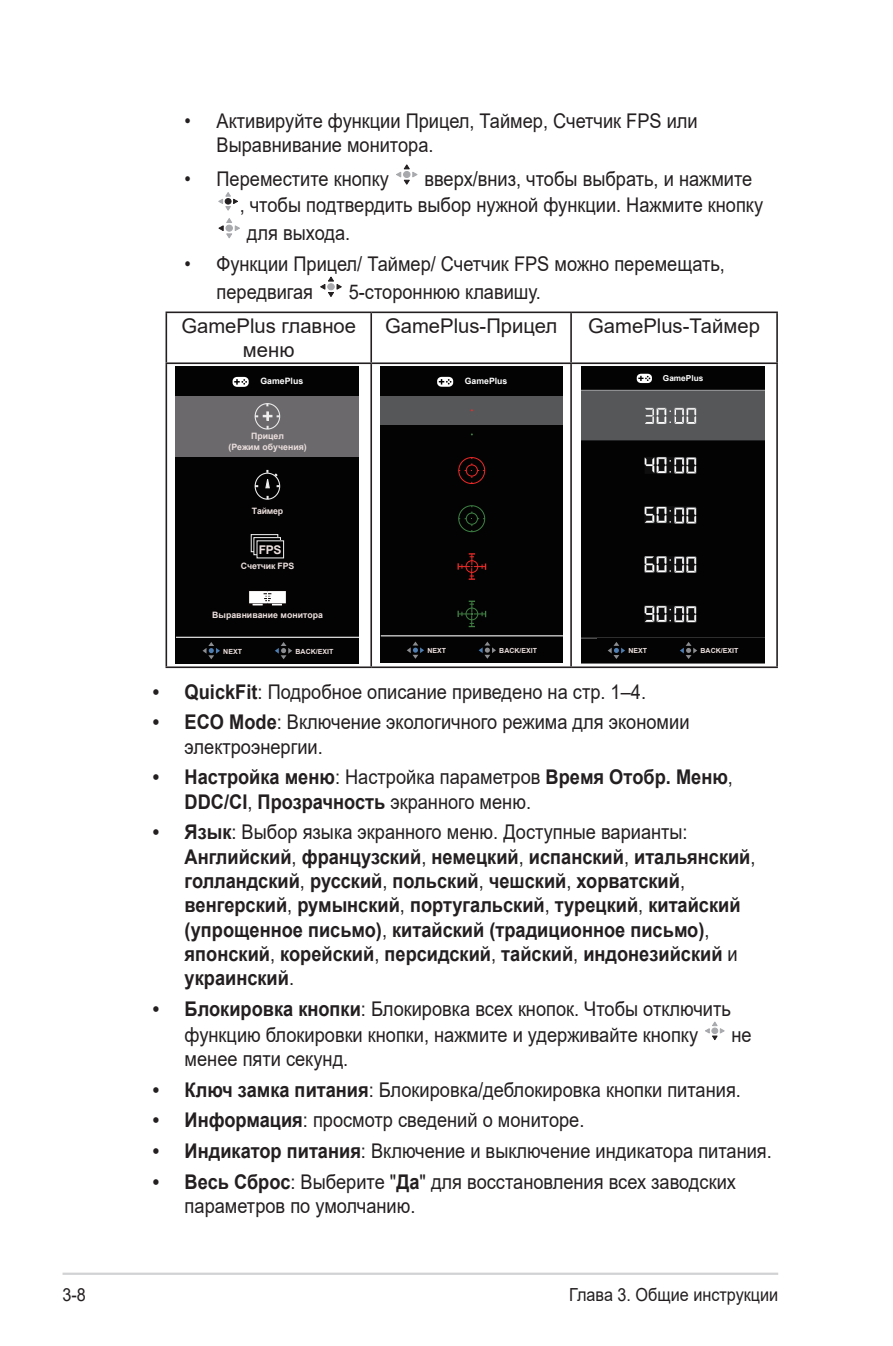
<style>
.page{position:relative;width:893px;height:1346px;background:#fff}
.page>*{position:absolute;margin:0;border:0;box-sizing:border-box;transform-origin:0 0}
.Body_Text{font:20.25px/24.3px "Arial";color:#231f20;scale:.9 1}
.t1{font:700 20.25px/24.3px "Arial";color:#231f20;scale:.9 1}
.Body_Text-2{font:20.25px/24.3px "Arial";color:#231f20;text-align:center}
.t2{font:18px "Arial";color:#231f20;scale:.9 1}
.t3{font:700 11.92px "Arial";color:#ece0de}
.t4{font:700 8.78px/10.6px "Arial";color:#ece0de;text-align:center}
.t5{font:700 8.78px "Arial";color:#fff}
.t6{font:700 8.78px "Arial";letter-spacing:-.02em;color:#ece0de}
.t7{font:700 8.1px "Arial";color:#fff}
.t8{font:700 6.98px "Arial";color:#ece0de}
.s1{font-weight:700}
.s2{font-weight:400}
</style>
<div class="page">
<hr style="left:63px;top:1272px;width:715px;height:3px;background:#d1d2d4">
<svg style="left:396px;top:164px;width:22px;height:21px"></svg>
<div style="left:403px;top:171px;width:7px;height:7px;border:1px solid #a8a9ad;border-radius:50%"></div>
<svg style="left:218px;top:192px;width:20px;height:19px"></svg>
<svg style="left:218px;top:218px;width:22px;height:21px"></svg>
<div style="left:226px;top:225px;width:7px;height:6px;border:1px solid #a8a9ad;border-radius:50%"></div>
<svg style="left:320px;top:276px;width:22px;height:21px"></svg>
<div style="left:327px;top:283px;width:8px;height:7px;border:1px solid #a8a9ad;border-radius:50%"></div>
<hr style="left:166px;top:311px;width:205px;height:2px;background:#231f20">
<hr style="left:166px;top:313px;width:1px;height:49px;background:#231f20">
<hr style="left:371px;top:311px;width:200px;height:2px;background:#231f20">
<hr style="left:370px;top:313px;width:2px;height:49px;background:#231f20">
<hr style="left:571px;top:311px;width:207px;height:2px;background:#231f20">
<hr style="left:570px;top:313px;width:2px;height:49px;background:#231f20">
<hr style="left:776px;top:313px;width:2px;height:49px;background:#231f20">
<hr style="left:166px;top:362px;width:205px;height:2px;background:#231f20">
<hr style="left:166px;top:364px;width:1px;height:302px;background:#231f20">
<hr style="left:371px;top:362px;width:200px;height:2px;background:#231f20">
<hr style="left:370px;top:364px;width:2px;height:302px;background:#231f20">
<hr style="left:571px;top:362px;width:207px;height:2px;background:#231f20">
<hr style="left:570px;top:364px;width:2px;height:302px;background:#231f20">
<hr style="left:776px;top:364px;width:2px;height:302px;background:#231f20">
<hr style="left:166px;top:666px;width:205px;height:2px;background:#231f20">
<hr style="left:371px;top:666px;width:200px;height:2px;background:#231f20">
<hr style="left:571px;top:666px;width:207px;height:2px;background:#231f20">
<div style="left:176px;top:366px;width:183px;height:298px;background:#030303"></div>
<svg style="left:233px;top:377px;width:16px;height:10px"></svg>
<div style="left:176px;top:396px;width:183px;height:61px;background:#6b696c"></div>
<div style="left:255px;top:403px;width:25px;height:26px;border:1px solid #edecec;border-radius:50%"></div>
<svg style="left:255px;top:403px;width:24px;height:26px"></svg>
<div style="left:255px;top:473px;width:25px;height:27px;border:1px solid #edecec;border-radius:50%"></div>
<svg style="left:265px;top:470px;width:14px;height:19px"></svg>
<img style="left:249px;top:591px;width:37px;height:15px">
<hr style="left:176px;top:637px;width:183px;height:1px;background:#fff">
<div style="left:251px;top:534px;width:27px;height:18px;border:1px solid #edecec"></div>
<svg style="left:254px;top:538px;width:26px;height:17px"></svg>
<div style="left:253px;top:537px;width:28px;height:18px;border:1px solid #edecec"></div>
<div style="left:257px;top:541px;width:27px;height:17px;background:#000"></div>
<svg style="left:203px;top:642px;width:17px;height:17px"></svg>
<svg style="left:275px;top:642px;width:17px;height:17px"></svg>
<div style="left:381px;top:366px;width:182px;height:296px;background:#030303"></div>
<svg style="left:437px;top:377px;width:16px;height:10px"></svg>
<div style="left:381px;top:396px;width:182px;height:28px;background:#555759"></div>
<hr style="left:381px;top:635px;width:182px;height:1px;background:#fff">
<div style="left:458px;top:505px;width:27px;height:27px;border:1px solid #3e8344;border-radius:50%"></div>
<div style="left:458px;top:457px;width:27px;height:27px;border:1px solid #ee2928;border-radius:50%"></div>
<svg style="left:457px;top:601px;width:29px;height:26px"></svg>
<svg style="left:457px;top:553px;width:29px;height:27px"></svg>
<svg style="left:407px;top:641px;width:17px;height:18px"></svg>
<svg style="left:479px;top:641px;width:17px;height:18px"></svg>
<svg style="left:459px;top:458px;width:26px;height:26px"></svg>
<svg style="left:459px;top:506px;width:26px;height:26px"></svg>
<img style="left:581px;top:366px;width:184px;height:297px">
<div style="left:635px;top:373px;width:69px;height:12px;background:#030303"></div>
<svg style="left:637px;top:374px;width:15px;height:9px"></svg>
<div style="left:597px;top:638px;width:168px;height:25px;background:#030303"></div>
<svg style="left:608px;top:642px;width:17px;height:17px"></svg>
<svg style="left:680px;top:642px;width:17px;height:17px"></svg>
<svg style="left:705px;top:1021px;width:20px;height:20px"></svg>
<div style="left:711px;top:1028px;width:7px;height:6px;border:1px solid #a8a9ad;border-radius:50%"></div>
<p class="Body_Text" style="left:217px;top:109px;width:536px;text-indent:-32px">• Активируйте функции Прицел, Таймер, Счетчик FPS или<br>Выравнивание монитора.</p>
<p class="Body_Text" style="left:185px;top:167px;width:229px">• Переместите кнопку</p>
<p class="Body_Text" style="left:240px;top:166px;width:583px;line-height:25.9px;text-indent:185px">вверх/вниз, чтобы выбрать, и нажмите<br>, чтобы подтвердить выбор нужной функции. Нажмите кнопку</p>
<p class="Body_Text" style="left:247px;top:221px;width:116px">для выхода.</p>
<p class="Body_Text" style="left:217px;top:250px;width:566px;line-height:27.9px;text-indent:-32px">• Функции Прицел/ Таймер/ Счетчик FPS можно перемещать, передвигая</p>
<p class="Body_Text" style="left:349px;top:279px;width:215px">5-стороннюю клавишу.</p>
<p class="Body_Text-2" style="left:181px;top:313px;width:176px">GamePlus главное меню</p>
<p class="Body_Text-2" style="left:385px;top:313px;width:174px">GamePlus-Прицел</p>
<p class="Body_Text-2" style="left:588px;top:313px;width:173px">GamePlus-Таймер</p>
<p class="t5" style="left:260px;top:375px;width:44px">GamePlus</p>
<p class="t7" style="left:663px;top:372px;width:42px">GamePlus</p>
<p class="t5" style="left:465px;top:375px;width:44px">GamePlus</p>
<p class="t4" style="left:228px;top:431px;width:80px">Прицел<br>(Режим обучения)</p>
<p class="t4" style="left:252px;top:506px;width:33px">Таймер</p>
<p class="t3" style="left:259px;top:541px;width:24px">FPS</p>
<p class="t6" style="left:241px;top:560px;width:55px">Счетчик FPS</p>
<p class="t4" style="left:212px;top:610px;width:112px">Выравнивание монитора</p>
<p class="t8" style="left:427px;top:646px;width:20px">NEXT</p>
<p class="t8" style="left:499px;top:646px;width:39px">BACK/EXIT</p>
<p class="t8" style="left:628px;top:646px;width:20px">NEXT</p>
<p class="t8" style="left:700px;top:646px;width:39px">BACK/EXIT</p>
<p class="Body_Text" style="left:153px;top:679px;width:550px"><span class="s1">• QuickFit</span>: Подробное описание приведено на стр. 1–4.</p>
<p class="Body_Text" style="left:185px;top:710px;width:562px;text-indent:-32px"><span class="s1">• ECO Mode</span>: Включение экологичного режима для экономии электроэнергии.</p>
<p class="t1" style="left:185px;top:765px;width:611px;text-indent:-32px">• Настройка меню<span class="s2">: Настройка параметров</span> Вpeмя Oтoбp. Мeню<span class="s2">,<br></span>DDC/CI<span class="s2">,</span> Прозрачность <span class="s2">экранного меню.</span></p>
<p class="t1" style="left:185px;top:820px;width:636px;text-indent:-32px">• Язык<span class="s2">: Выбор языка экранного меню. Доступные варианты:<br></span>Английский<span class="s2">,</span> французский<span class="s2">,</span> немецкий<span class="s2">,</span> испанский<span class="s2">,</span> итальянский<span class="s2">, </span>голландский<span class="s2">,</span> русский<span class="s2">,</span> польский<span class="s2">,</span> чешский<span class="s2">,</span> хорватский<span class="s2">, </span>венгерский<span class="s2">,</span> румынский<span class="s2">,</span> португальский<span class="s2">,</span> турецкий<span class="s2">,</span> китайский (упрощенное письмо)<span class="s2">,</span> китайский (традиционное письмо)<span class="s2">, </span>японский<span class="s2">,</span> корейский<span class="s2">,</span> персидский<span class="s2">,</span> тайский<span class="s2">,</span> индонезийский <span class="s2">и </span>украинский<span class="s2">.</span></p>
<p class="Body_Text" style="left:153px;top:996px;width:644px;line-height:25.9px;text-align:center"><span class="s1">• Блокировка кнопки</span>: Блокировка всех кнопок. Чтобы отключить функцию блокировки кнопки, нажмите и удерживайте кнопку</p>
<p class="t8" style="left:223px;top:646px;width:20px">NEXT</p>
<p class="t8" style="left:296px;top:646px;width:39px">BACK/EXIT</p>
<p class="Body_Text" style="left:731px;top:1022px;width:24px">не</p>
<p class="Body_Text" style="left:185px;top:1046px;width:183px">менее пяти секунд.</p>
<p class="Body_Text" style="left:153px;top:1077px;width:655px"><span class="s1">• Ключ замка питания</span>: Блокировка/деблокировка кнопки питания.</p>
<p class="Body_Text" style="left:153px;top:1108px;width:481px"><span class="s1">• Информация</span>: просмотр сведений о мониторе.</p>
<p class="Body_Text" style="left:153px;top:1138px;width:689px"><span class="s1">• Индикатор питания</span>: Включение и выключение индикатора питания.</p>
<p class="Body_Text" style="left:185px;top:1169px;width:614px;text-indent:-32px"><span class="s1">• Весь Сброс</span>: Выберите "<span class="s1">Да</span>" для восстановления всех заводских параметров по умолчанию.</p>
<p class="t2" style="left:63px;top:1282px;width:28px">3-8</p>
<p class="t2" style="left:569px;top:1282px;width:234px">Глава 3. Общие инструкции</p>
</div>
